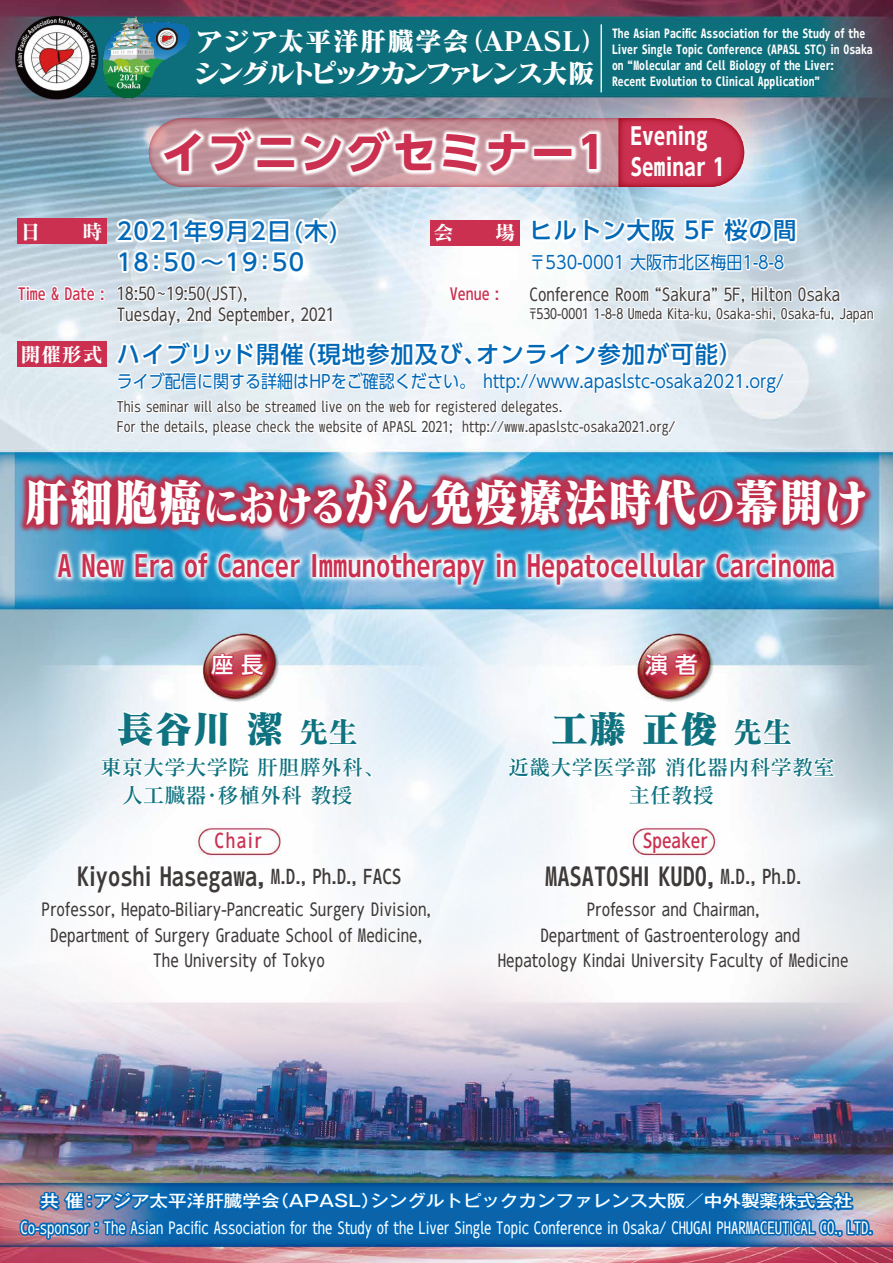
<style>
.page{position:relative;width:893px;height:1263px;background:#fff}
.page>*{position:absolute;margin:0;border:0;box-sizing:border-box;transform-origin:0 0}
.t1{font:51px "Matisse Pro EB";color:#fff;scale:.87 1}
.t2{font:700 43.65px "UD Shin Go Pr 6 N";letter-spacing:.06em;color:#cb3050}
.t3{font:38.25px "Matisse Pro EB";color:#0e7280}
.t4{font:28.65px "UD Shin Go C Ofiz Pr 6 N De B";color:#cb3050}
.t5{font:26.55px/32.2px "Matisse Pro EB";letter-spacing:-.025em;color:#fff}
.t6{font:24.45px "UD Shin Go C Ofiz Pr 6 N De B";color:#3e3a39}
.t7{font:500 23.4px "UD Shin Go Pr 6 N";letter-spacing:.04em;color:#0068b7}
.t8{font:700 23.4px/30.8px "UD Shin Go C Ofiz Pr 6 N";color:#fff}
.t9{font:500 23.4px "UD Shin Go Pr 6 N";letter-spacing:.06em;color:#0068b7}
.t10{font:500 22.35px "UD Shin Go Pr 6 N";color:#fff}
.t11{font:21.3px/27.6px "Matisse Pro DB";color:#0e7280;text-align:center}
.t12{font:20.25px "Matisse Pro B";color:#fff}
.t13{font:500 19.2px "UD Shin Go C Ofiz Pr 6 N";color:#cb3050}
.t14{font:17.85px "UD Shin Go Pr 6 N";color:#0068b7;scale:.9 1}
.t15{font:17.25px/25.5px "UD Shin Go C Ofiz Pr 6 N";color:#3e3a39;text-align:center}
.t16{font:16.95px/25.5px "UD Shin Go C Ofiz Pr 6 N";color:#3e3a39;text-align:center}
.t17{font:16.95px/21.3px "UD Shin Go C Ofiz Pr 6 N";color:#44403f}
.t18{font:500 16.5px "Gothic MB101 Pr 6 N";color:#fff;scale:1.12 1}
.t19{font:15.9px "UD Shin Go C Ofiz Pr 6 N";letter-spacing:-.005em;color:#fff;scale:.92 1}
.t20{font:500 15.9px "UD Shin Go C Ofiz Pr 6 N";color:#cb3050}
.t21{font:13.8px/20.2px "UD Shin Go C Ofiz Pr 6 N";color:#44403f}
.t22{font:700 11.7px/15.9px "UD Shin Go C Ofiz Pr 6 N";color:#fff}
.s1{font-weight:500;font-size:15.9px;color:#cb3050}
.s2{font-family:"Matisse Pro B";font-weight:400;font-size:20.25px;color:#fff}
.s3{font-size:42.45px}
.s4{font-family:"Matisse Pro B";font-size:29.7px}
.s5{font-family:"UD Shin Go C Ofiz Pr 6 N";font-weight:500;font-size:19.2px}
</style>
<div class="page">
<img style="left:0;top:0;width:893px;height:1263px">
<img style="left:0;top:417px;width:893px;height:77px">
<img style="left:0;top:164px;width:161px;height:123px">
<div style="left:17px;top:219px;width:90px;height:25px;background:#cb3050"></div>
<svg style="left:573px;top:203px;width:226px;height:71px"></svg>
<svg style="left:107px;top:243px;width:233px;height:32px"></svg>
<img style="left:0;top:287px;width:112px;height:134px">
<div style="left:17px;top:342px;width:90px;height:25px;background:#cb3050"></div>
<img style="left:376px;top:243px;width:197px;height:41px">
<div style="left:430px;top:220px;width:89px;height:26px;background:#cb3050"></div>
<svg style="left:643px;top:651px;width:56px;height:28px;background:#c54153"></svg>
<img style="left:18px;top:1174px;width:855px;height:89px">
<img style="left:15px;top:15px;width:85px;height:85px">
<hr style="left:601px;top:24px;width:1px;height:68px;background:#fff">
<svg style="left:666px;top:118px;width:78px;height:69px;background:#c93d59"></svg>
<img style="left:104px;top:70px;width:562px;height:173px">
<svg style="left:16px;top:284px;width:88px;height:20px"></svg>
<svg style="left:112px;top:284px;width:763px;height:166px"></svg>
<img style="left:0;top:494px;width:893px;height:149px">
<svg style="left:507px;top:685px;width:329px;height:206px"></svg>
<svg style="left:587px;top:901px;width:69px;height:16px"></svg>
<svg style="left:662px;top:901px;width:25px;height:16px"></svg>
<svg style="left:693px;top:901px;width:66px;height:18px"></svg>
<svg style="left:498px;top:927px;width:351px;height:47px"></svg>
<svg style="left:100px;top:652px;width:273px;height:197px"></svg>
<svg style="left:78px;top:864px;width:72px;height:29px"></svg>
<svg style="left:160px;top:865px;width:104px;height:28px"></svg>
<svg style="left:270px;top:859px;width:36px;height:31px"></svg>
<svg style="left:313px;top:867px;width:43px;height:20px"></svg>
<svg style="left:364px;top:866px;width:38px;height:19px"></svg>
<svg style="left:42px;top:901px;width:389px;height:72px"></svg>
<img style="left:100px;top:13px;width:92px;height:87px">
<h3 class="t5" style="left:193px;top:24px;width:416px">アジア太平洋肝臓学会（APASL）シングルトピックカンファレンス大阪</h3>
<p class="t22" style="left:612px;top:25px;width:262px">The Asian Pacific Association for the Study of the Liver Single Topic Conference (APASL STC) in Osaka on “Molecular and Cell Biology of the Liver:<br>Recent Evolution to Clinical Application”</p>
<h2 class="t2" style="left:162px;top:117px;width:446px">イブニングセミナー1</h2>
<h3 class="t8" style="left:631px;top:120px;width:96px">Evening<br>Seminar 1</h3>
<h3 class="t12" style="left:21px;top:218px;width:83px">日　　時</h3>
<h3 class="t9" style="left:117px;top:212px;width:223px">2021年9月2日(木)</h3>
<h3 class="t7" style="left:530px;top:212px;width:268px">ヒルトン大阪 5F 桜の間</h3>
<h3 class="t7" style="left:117px;top:243px;width:189px">18：50 ～19：50</h3>
<h3 class="t12" style="left:433px;top:220px;width:83px">会　　場</h3>
<p class="t14" style="left:530px;top:248px;width:285px">〒530-0001 大阪市北区梅田1-8-8</p>
<p class="t17" style="left:117px;top:282px;width:219px;text-indent:-99px"><span class="s1">Time &amp; Date :</span> 18:50～19:50(JST),<br>Tuesday, 2nd September, 2021</p>
<p class="t20" style="left:450px;top:282px;width:51px">Venue :</p>
<p class="t17" style="left:530px;top:283px;width:312px">Conference Room “Sakura” 5F, Hilton Osaka</p>
<p class="t21" style="left:530px;top:303px;width:346px">〒530-0001 1-8-8 Umeda Kita-ku, Osaka-shi, Osaka-fu, Japan</p>
<h3 class="t7" style="left:21px;top:335px;width:724px"><span class="s2">開催形式</span> ハイブリッド開催（現地参加及び、オンライン参加が可能）</h3>
<p class="t14" style="left:117px;top:367px;width:743px">ライブ配信に関する詳細はHPをご確認ください。　http://www.apaslstc-osaka2021.org/</p>
<p class="t21" style="left:117px;top:396px;width:560px">This seminar will also be streamed live on the web for registered delegates.<br>For the details, please check the website of APASL 2021; http://www.apaslstc-osaka2021.org/</p>
<h1 class="t1" style="left:25px;top:469px;width:971px">肝細胞癌<span class="s3">における</span>がん免疫療法時代<span class="s3">の</span>幕開け</h1>
<h3 class="t4" style="left:58px;top:543px;width:779px">A New Era of Cancer Immunotherapy in Hepatocellular Carcinoma</h3>
<h3 class="t10" style="left:211px;top:647px;width:54px">座 長</h3>
<h3 class="t3" style="left:116px;top:703px;width:244px">長谷川 潔<span class="s4">｠先生</span></h3>
<h3 class="t11" style="left:101px;top:753px;width:286px">東京大学大学院 肝胆膵外科、人工臓器・移植外科 教授</h3>
<h3 class="t13" style="left:215px;top:825px;width:49px">Chair</h3>
<h3 class="t6" style="left:77px;top:857px;width:326px">Kiyoshi Hasegawa, <span class="s5">M.D., Ph.D., FACS</span></h3>
<p class="t15" style="left:42px;top:896px;width:391px">Professor, Hepato-Biliary-Pancreatic Surgery Division,<br>Department of Surgery Graduate School of Medicine,<br>The University of Tokyo</p>
<h3 class="t10" style="left:645px;top:647px;width:54px">演 者</h3>
<h3 class="t3" style="left:550px;top:703px;width:244px">工藤 正俊<span class="s4">｠先生</span></h3>
<h3 class="t11" style="left:508px;top:753px;width:328px">近畿大学医学部 消化器内科学教室主任教授</h3>
<h3 class="t13" style="left:643px;top:825px;width:67px">Speaker</h3>
<h3 class="t6" style="left:545px;top:857px;width:258px">MASATOSHI KUDO, <span class="s5">M.D., Ph.D.</span></h3>
<p class="t16" style="left:498px;top:896px;width:352px">Professor and Chairman,<br>Department of Gastroenterology and<br>Hepatology Kindai University Faculty of Medicine</p>
<p class="t18" style="left:40px;top:1187px;width:727px">共 催：アジア太平洋肝臓学会（APASL）シングルトピックカンファレンス大阪／中外製薬株式会社</p>
<p class="t19" style="left:21px;top:1215px;width:927px">Co-sponsor ： The Asian Pacific Association for the Study of the Liver Single Topic Conference in Osaka/ CHUGAI PHARMACEUTICAL CO., LTD.</p>
</div>
